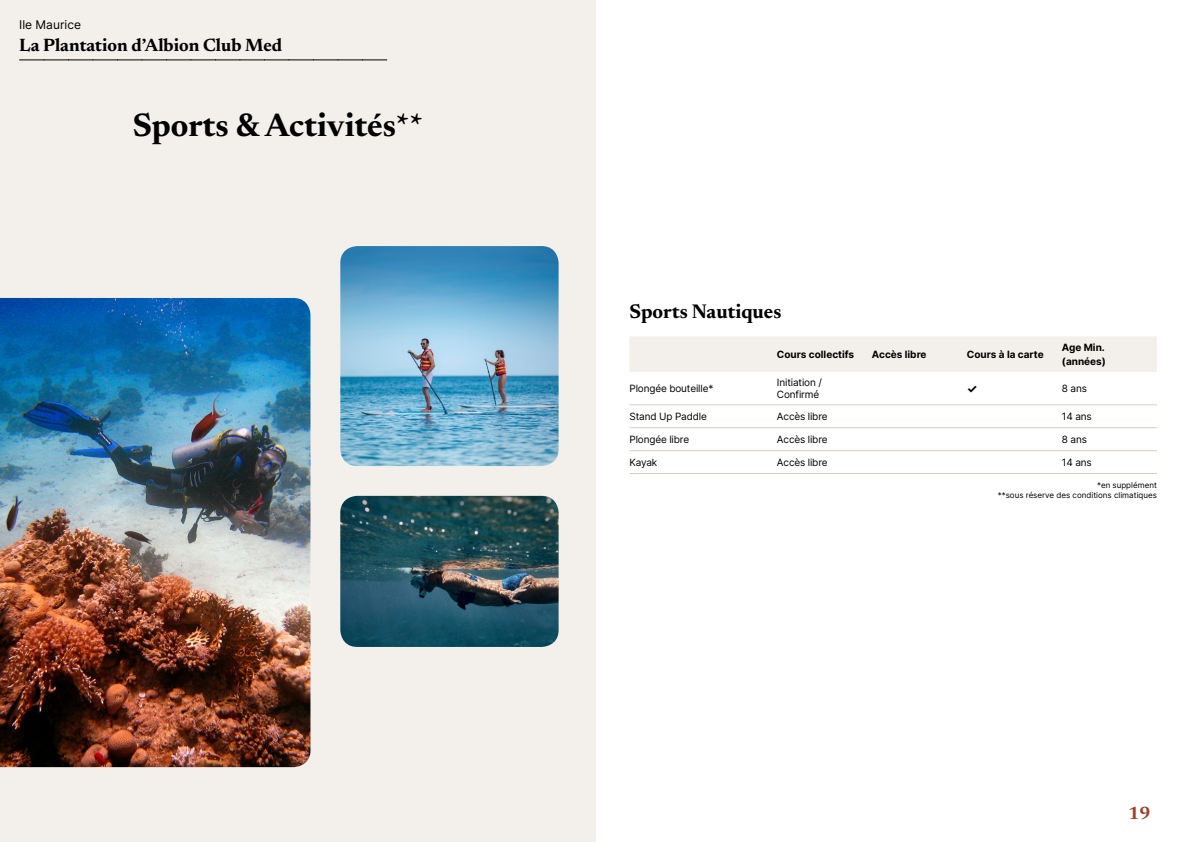
<style>
.page{position:relative;width:1191px;height:842px;background:#fff}
.page>*{position:absolute;margin:0;border:0;box-sizing:border-box;transform-origin:0 0}
.t1{font:700 33px "Newsreader 24 pt";color:#000}
.t2{font:700 20px "Newsreader 24 pt";color:#000}
.t3{font:700 18px "Newsreader 24 pt";color:#000}
.t4{font:700 18px "Newsreader 24 pt";color:#9d432c}
.t5{font:12px "Inter";color:#000}
.t6{font:700 12px "Inter";color:#000}
.t7{font:10px/12px "Inter";letter-spacing:-.015em;color:#000}
.t8{font:700 10px/14px "Inter";color:#000}
.t9{font:8px/9.6px "Inter";color:#000;text-align:right}
</style>
<div class="page">
<div style="left:0;top:0;width:595px;height:842px;background:#f3f0ec"></div>
<img style="left:340px;top:246px;width:218px;height:220px">
<img style="left:0;top:298px;width:310px;height:469px">
<img style="left:340px;top:496px;width:218px;height:151px">
<svg style="left:20px;top:60px;width:367px;height:1px"></svg>
<div style="left:630px;top:336px;width:527px;height:36px;background:#f3f0ec"></div>
<hr style="left:629px;top:404px;width:148px;height:1px;background:#d7cdc1">
<hr style="left:777px;top:404px;width:95px;height:1px;background:#d7cdc1">
<hr style="left:872px;top:404px;width:95px;height:1px;background:#d7cdc1">
<hr style="left:967px;top:404px;width:95px;height:1px;background:#d7cdc1">
<hr style="left:1062px;top:404px;width:95px;height:1px;background:#d7cdc1">
<hr style="left:629px;top:427px;width:148px;height:1px;background:#d7cdc1">
<hr style="left:777px;top:427px;width:95px;height:1px;background:#d7cdc1">
<hr style="left:872px;top:427px;width:95px;height:1px;background:#d7cdc1">
<hr style="left:967px;top:427px;width:95px;height:1px;background:#d7cdc1">
<hr style="left:1062px;top:427px;width:95px;height:1px;background:#d7cdc1">
<hr style="left:629px;top:450px;width:148px;height:1px;background:#d7cdc1">
<hr style="left:777px;top:450px;width:95px;height:1px;background:#d7cdc1">
<hr style="left:872px;top:450px;width:95px;height:1px;background:#d7cdc1">
<hr style="left:967px;top:450px;width:95px;height:1px;background:#d7cdc1">
<hr style="left:1062px;top:450px;width:95px;height:1px;background:#d7cdc1">
<hr style="left:629px;top:473px;width:148px;height:1px;background:#d7cdc1">
<hr style="left:777px;top:473px;width:95px;height:1px;background:#d7cdc1">
<hr style="left:872px;top:473px;width:95px;height:1px;background:#d7cdc1">
<hr style="left:967px;top:473px;width:95px;height:1px;background:#d7cdc1">
<hr style="left:1062px;top:473px;width:95px;height:1px;background:#d7cdc1">
<p class="t5" style="left:19px;top:15px;width:63px">Ile Maurice</p>
<h3 class="t3" style="left:19px;top:32px;width:264px">La Plantation d’Albion Club Med</h3>
<h1 class="t1" style="left:133px;top:101px;width:292px">Sports &amp; Activités**</h1>
<h2 class="t2" style="left:629px;top:297px;width:153px">Sports Nautiques</h2>
<p class="t8" style="left:777px;top:347px;width:79px">Cours collectifs</p>
<p class="t8" style="left:872px;top:347px;width:56px">Accès libre</p>
<p class="t8" style="left:967px;top:347px;width:78px">Cours à la carte</p>
<p class="t8" style="left:1062px;top:340px;width:45px">Age Min. (années)</p>
<p class="t7" style="left:629px;top:382px;width:85px">Plongée bouteille*</p>
<p class="t7" style="left:777px;top:376px;width:47px">Initiation /<br>Confirmé</p>
<p class="t6" style="left:967px;top:379px;width:12px">✓</p>
<p class="t7" style="left:1062px;top:382px;width:27px">8 ans</p>
<p class="t7" style="left:629px;top:410px;width:79px">Stand Up Paddle</p>
<p class="t7" style="left:777px;top:410px;width:52px">Accès libre</p>
<p class="t7" style="left:1062px;top:410px;width:31px">14 ans</p>
<p class="t7" style="left:629px;top:433px;width:61px">Plongée libre</p>
<p class="t7" style="left:777px;top:433px;width:52px">Accès libre</p>
<p class="t7" style="left:1062px;top:433px;width:27px">8 ans</p>
<p class="t7" style="left:629px;top:456px;width:29px">Kayak</p>
<p class="t7" style="left:777px;top:456px;width:52px">Accès libre</p>
<p class="t7" style="left:1062px;top:456px;width:31px">14 ans</p>
<p class="t9" style="left:997px;top:480px;width:161px">*en supplément<br>**sous réserve des conditions climatiques</p>
<h3 class="t4" style="left:1128px;top:800px;width:24px">19</h3>
</div>
